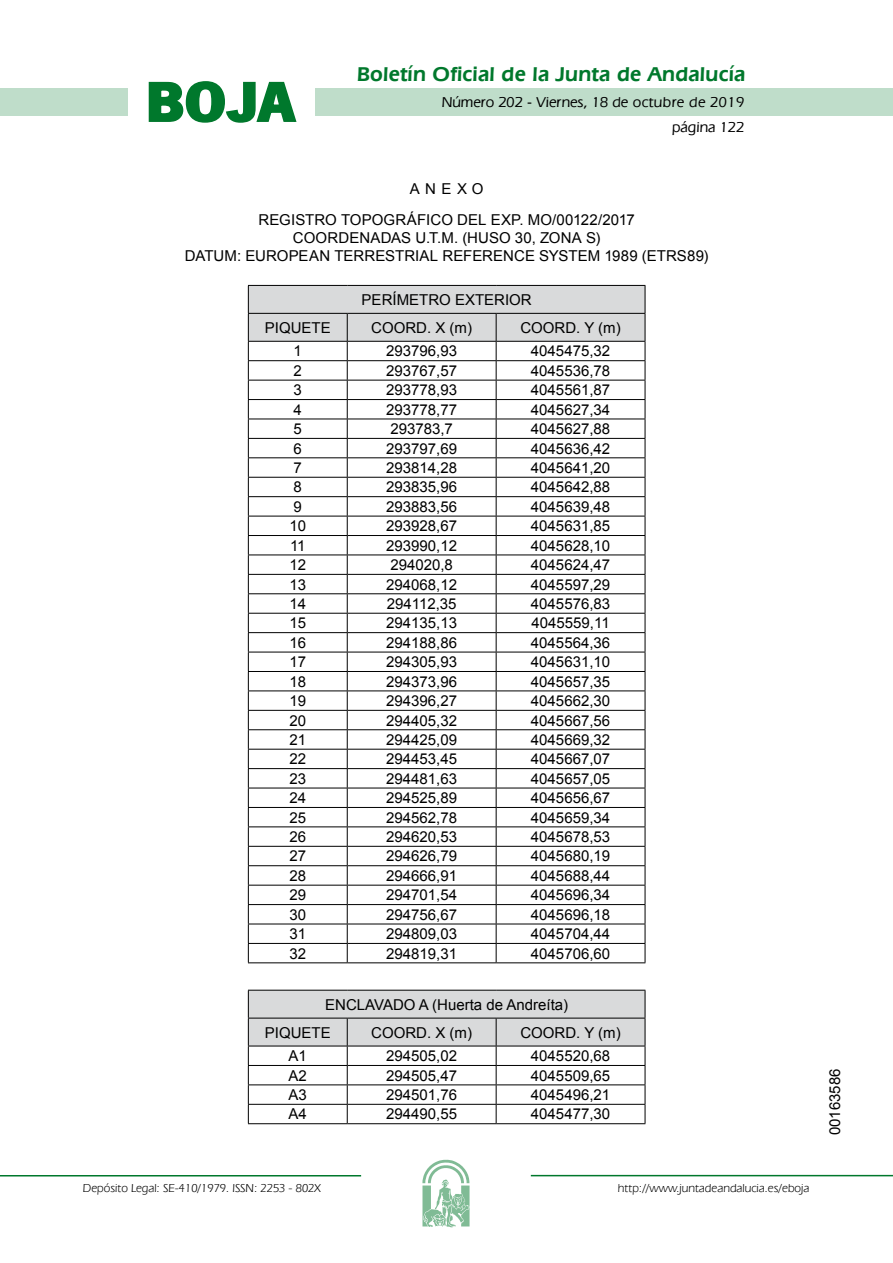
<style>
.page{position:relative;width:893px;height:1263px;background:#fff}
.page>*{position:absolute;margin:0;border:0;box-sizing:border-box;transform-origin:0 0}
.t1{font:700 57.75px "News Got T";color:#00782c;scale:1.14 1}
.t2{font:600 21px "Eras IT Cby BT";letter-spacing:.01em;color:#00782c}
.t3{font:15px/27.9px "Arial";color:#000;text-align:center}
.t4{font:500 15px/24.5px "Eras IT Cby BT";color:#000;text-align:right}
.t5{font:12px "Eras IT Cby BT";color:#000}
</style>
<div class="page">
<div style="left:315px;top:88px;width:577px;height:28px;background:#bfddca"></div>
<div style="left:0;top:88px;width:128px;height:28px;background:#bfddca"></div>
<hr style="left:0;top:1175px;width:361px;height:2px;background:#00782c">
<svg style="left:422px;top:1159px;width:47px;height:68px"></svg>
<hr style="left:531px;top:1175px;width:361px;height:1px;background:#00782c">
<svg style="left:148px;top:81px;width:149px;height:42px"></svg>
<svg style="left:248px;top:285px;width:397px;height:677px"></svg>
<hr style="left:248px;top:962px;width:99px;height:1px;background:#000">
<hr style="left:347px;top:962px;width:149px;height:1px;background:#000">
<hr style="left:496px;top:962px;width:149px;height:1px;background:#000">
<svg style="left:248px;top:990px;width:397px;height:133px"></svg>
<hr style="left:248px;top:1123px;width:99px;height:1px;background:#000">
<hr style="left:347px;top:1123px;width:149px;height:1px;background:#000">
<hr style="left:496px;top:1123px;width:149px;height:1px;background:#000">
<h1 class="t1" style="left:145px;top:68px;width:133px">BOJA</h1>
<h2 class="t2" style="left:357px;top:62px;width:390px">Boletín Oficial de la Junta de Andalucía</h2>
<p class="t4" style="left:442px;top:90px;width:304px">Número 202 - Viernes, 18 de octubre de 2019 página 122</p>
<p class="t3" style="left:258px;top:173px;width:377px;line-height:30.8px">ANEXO<br>REGISTRO TOPOGRÁFICO DEL EXP. MO/00122/2017</p>
<p class="t3" style="left:185px;top:229px;width:525px;line-height:18px">COORDENADAS U.T.M. (HUSO 30, ZONA S)<br>DATUM: EUROPEAN TERRESTRIAL REFERENCE SYSTEM 1989 (ETRS89)</p>
<p class="t3" style="left:361px;top:286px;width:172px">PERÍMETRO EXTERIOR</p>
<p class="t3" style="left:265px;top:314px;width:67px">PIQUETE</p>
<p class="t3" style="left:371px;top:314px;width:102px">COORD. X (m)</p>
<p class="t3" style="left:520px;top:314px;width:102px">COORD. Y (m)</p>
<p class="t3" style="left:293px;top:337px;width:10px">1</p>
<p class="t3" style="left:386px;top:337px;width:72px">293796,93</p>
<p class="t3" style="left:531px;top:337px;width:81px">4045475,32</p>
<p class="t3" style="left:293px;top:357px;width:10px">2</p>
<p class="t3" style="left:386px;top:357px;width:72px">293767,57</p>
<p class="t3" style="left:531px;top:357px;width:81px">4045536,78</p>
<p class="t3" style="left:293px;top:376px;width:10px">3</p>
<p class="t3" style="left:386px;top:376px;width:72px">293778,93</p>
<p class="t3" style="left:531px;top:376px;width:81px">4045561,87</p>
<p class="t3" style="left:293px;top:396px;width:10px">4</p>
<p class="t3" style="left:386px;top:396px;width:72px">293778,77</p>
<p class="t3" style="left:531px;top:396px;width:81px">4045627,34</p>
<p class="t3" style="left:293px;top:415px;width:10px">5</p>
<p class="t3" style="left:390px;top:415px;width:64px">293783,7</p>
<p class="t3" style="left:531px;top:415px;width:81px">4045627,88</p>
<p class="t3" style="left:293px;top:435px;width:10px">6</p>
<p class="t3" style="left:386px;top:435px;width:72px">293797,69</p>
<p class="t3" style="left:531px;top:435px;width:81px">4045636,42</p>
<p class="t3" style="left:293px;top:454px;width:10px">7</p>
<p class="t3" style="left:386px;top:454px;width:72px">293814,28</p>
<p class="t3" style="left:531px;top:454px;width:81px">4045641,20</p>
<p class="t3" style="left:293px;top:473px;width:10px">8</p>
<p class="t3" style="left:386px;top:473px;width:72px">293835,96</p>
<p class="t3" style="left:531px;top:473px;width:81px">4045642,88</p>
<p class="t3" style="left:293px;top:493px;width:10px">9</p>
<p class="t3" style="left:386px;top:493px;width:72px">293883,56</p>
<p class="t3" style="left:531px;top:493px;width:81px">4045639,48</p>
<p class="t3" style="left:289px;top:512px;width:18px">10</p>
<p class="t3" style="left:386px;top:512px;width:72px">293928,67</p>
<p class="t3" style="left:531px;top:512px;width:81px">4045631,85</p>
<p class="t3" style="left:290px;top:532px;width:17px">11</p>
<p class="t3" style="left:386px;top:532px;width:72px">293990,12</p>
<p class="t3" style="left:531px;top:532px;width:81px">4045628,10</p>
<p class="t3" style="left:289px;top:551px;width:18px">12</p>
<p class="t3" style="left:390px;top:551px;width:64px">294020,8</p>
<p class="t3" style="left:531px;top:551px;width:81px">4045624,47</p>
<p class="t3" style="left:289px;top:570px;width:18px">13</p>
<p class="t3" style="left:386px;top:570px;width:72px">294068,12</p>
<p class="t3" style="left:531px;top:570px;width:81px">4045597,29</p>
<p class="t3" style="left:289px;top:590px;width:18px">14</p>
<p class="t3" style="left:387px;top:590px;width:71px">294112,35</p>
<p class="t3" style="left:531px;top:590px;width:81px">4045576,83</p>
<p class="t3" style="left:289px;top:609px;width:18px">15</p>
<p class="t3" style="left:386px;top:609px;width:72px">294135,13</p>
<p class="t3" style="left:531px;top:609px;width:80px">4045559,11</p>
<p class="t3" style="left:289px;top:629px;width:18px">16</p>
<p class="t3" style="left:386px;top:629px;width:72px">294188,86</p>
<p class="t3" style="left:531px;top:629px;width:81px">4045564,36</p>
<p class="t3" style="left:289px;top:648px;width:18px">17</p>
<p class="t3" style="left:386px;top:648px;width:72px">294305,93</p>
<p class="t3" style="left:531px;top:648px;width:81px">4045631,10</p>
<p class="t3" style="left:289px;top:668px;width:18px">18</p>
<p class="t3" style="left:386px;top:668px;width:72px">294373,96</p>
<p class="t3" style="left:531px;top:668px;width:81px">4045657,35</p>
<p class="t3" style="left:289px;top:687px;width:18px">19</p>
<p class="t3" style="left:386px;top:687px;width:72px">294396,27</p>
<p class="t3" style="left:531px;top:687px;width:81px">4045662,30</p>
<p class="t3" style="left:289px;top:706px;width:18px">20</p>
<p class="t3" style="left:386px;top:706px;width:72px">294405,32</p>
<p class="t3" style="left:531px;top:706px;width:81px">4045667,56</p>
<p class="t3" style="left:289px;top:726px;width:18px">21</p>
<p class="t3" style="left:386px;top:726px;width:72px">294425,09</p>
<p class="t3" style="left:531px;top:726px;width:81px">4045669,32</p>
<p class="t3" style="left:289px;top:745px;width:18px">22</p>
<p class="t3" style="left:386px;top:745px;width:72px">294453,45</p>
<p class="t3" style="left:531px;top:745px;width:81px">4045667,07</p>
<p class="t3" style="left:289px;top:765px;width:18px">23</p>
<p class="t3" style="left:386px;top:765px;width:72px">294481,63</p>
<p class="t3" style="left:531px;top:765px;width:81px">4045657,05</p>
<p class="t3" style="left:289px;top:784px;width:18px">24</p>
<p class="t3" style="left:386px;top:784px;width:72px">294525,89</p>
<p class="t3" style="left:531px;top:784px;width:81px">4045656,67</p>
<p class="t3" style="left:289px;top:804px;width:18px">25</p>
<p class="t3" style="left:386px;top:804px;width:72px">294562,78</p>
<p class="t3" style="left:531px;top:804px;width:81px">4045659,34</p>
<p class="t3" style="left:289px;top:823px;width:18px">26</p>
<p class="t3" style="left:386px;top:823px;width:72px">294620,53</p>
<p class="t3" style="left:531px;top:823px;width:81px">4045678,53</p>
<p class="t3" style="left:289px;top:842px;width:18px">27</p>
<p class="t3" style="left:386px;top:842px;width:72px">294626,79</p>
<p class="t3" style="left:531px;top:842px;width:81px">4045680,19</p>
<p class="t3" style="left:289px;top:862px;width:18px">28</p>
<p class="t3" style="left:386px;top:862px;width:72px">294666,91</p>
<p class="t3" style="left:531px;top:862px;width:81px">4045688,44</p>
<p class="t3" style="left:289px;top:881px;width:18px">29</p>
<p class="t3" style="left:386px;top:881px;width:72px">294701,54</p>
<p class="t3" style="left:531px;top:881px;width:81px">4045696,34</p>
<p class="t3" style="left:289px;top:901px;width:18px">30</p>
<p class="t3" style="left:386px;top:901px;width:72px">294756,67</p>
<p class="t3" style="left:531px;top:901px;width:81px">4045696,18</p>
<p class="t3" style="left:289px;top:920px;width:18px">31</p>
<p class="t3" style="left:386px;top:920px;width:72px">294809,03</p>
<p class="t3" style="left:531px;top:920px;width:81px">4045704,44</p>
<p class="t3" style="left:289px;top:940px;width:18px">32</p>
<p class="t3" style="left:386px;top:940px;width:72px">294819,31</p>
<p class="t3" style="left:531px;top:940px;width:81px">4045706,60</p>
<p class="t3" style="left:265px;top:991px;width:305px;text-align:left;text-indent:60px">ENCLAVADO A (Huerta de Andreíta)<br>PIQUETE</p>
<p class="t3" style="left:371px;top:1018px;width:102px">COORD. X (m)</p>
<p class="t3" style="left:520px;top:1018px;width:102px">COORD. Y (m)</p>
<p class="t3" style="left:288px;top:1042px;width:20px">A1</p>
<p class="t3" style="left:386px;top:1042px;width:72px">294505,02</p>
<p class="t3" style="left:531px;top:1042px;width:81px">4045520,68</p>
<p class="t3" style="left:288px;top:1062px;width:20px">A2</p>
<p class="t3" style="left:386px;top:1062px;width:72px">294505,47</p>
<p class="t3" style="left:531px;top:1062px;width:81px">4045509,65</p>
<p class="t3" style="left:288px;top:1081px;width:20px">A3</p>
<p class="t3" style="left:386px;top:1081px;width:72px">294501,76</p>
<p class="t3" style="left:531px;top:1081px;width:81px">4045496,21</p>
<p class="t3" style="left:288px;top:1100px;width:20px">A4</p>
<p class="t3" style="left:386px;top:1100px;width:72px">294490,55</p>
<p class="t3" style="left:531px;top:1100px;width:81px">4045477,30</p>
<p class="t5" style="left:83px;top:1181px;width:239px">Depósito Legal: SE-410/1979. ISSN: 2253 - 802X</p>
<p class="t5" style="left:618px;top:1181px;width:193px">http://www.juntadeandalucia.es/eboja</p>
<p class="t3" style="left:821px;top:1135px;width:68px;rotate:-90deg">00163586</p>
</div>
